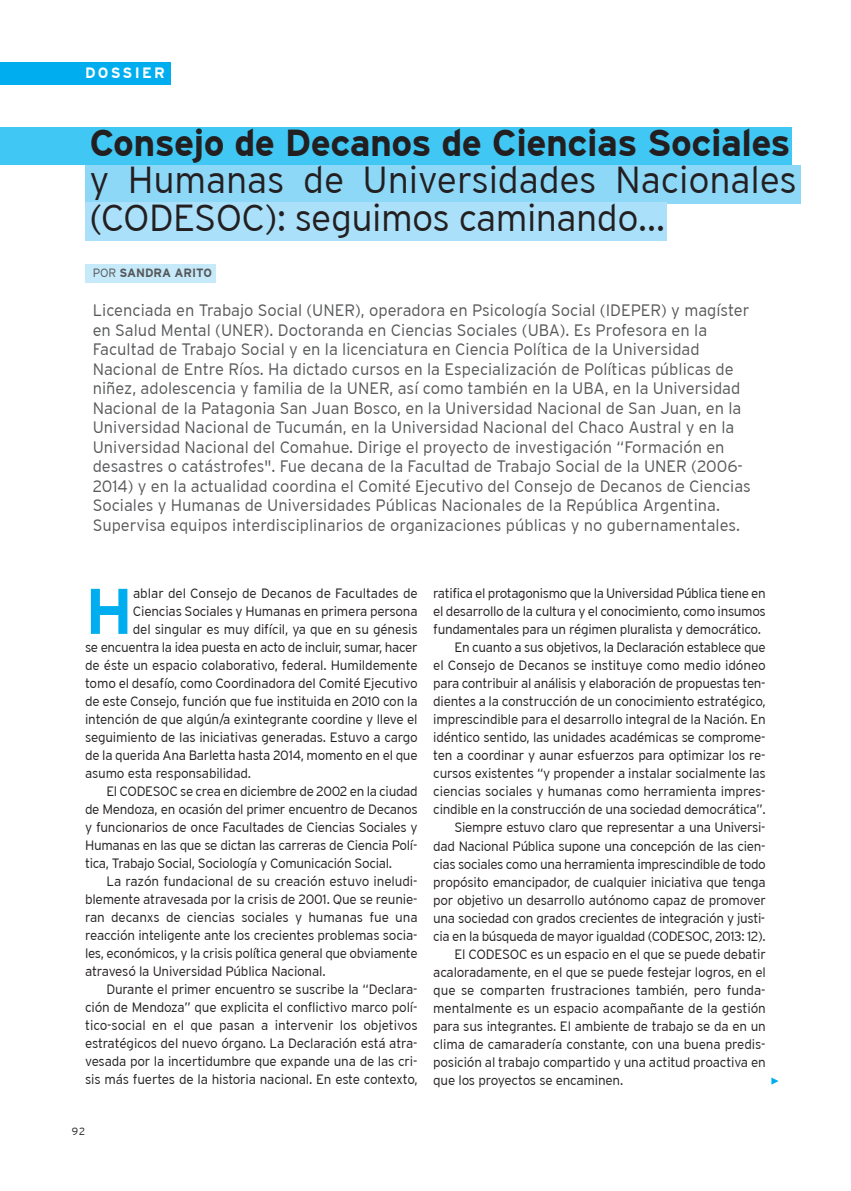
<style>
.page{position:relative;width:851px;height:1191px;background:#fff}
.page>*{position:absolute;margin:0;border:0;box-sizing:border-box;transform-origin:0 0}
.t1{font:700 64.35px "Interstate";color:#00aeef}
.t2{font:300 37.5px/37.5px "Interstate";letter-spacing:-.01em;color:#231f20}
.t3{font:700 37.5px "Interstate";letter-spacing:-.015em;color:#231f20}
.t4{font:300 16.5px/19.5px "Interstate";color:#57585a}
.t5{font:700 15px "Interstate";letter-spacing:.15em;color:#fff}
.t6{font:300 13.5px "Interstate";letter-spacing:-.02em;color:#231f20}
.t7{font:700 12px "Interstate";color:#57585a}
.t8{font:300 10.5px "Interstate";color:#231f20}
.s1{font-weight:300}
</style>
<div class="page">
<div style="left:0;top:128px;width:791px;height:37px;background:#40c7f4"></div>
<div style="left:85px;top:165px;width:715px;height:38px;background:#8dd7f7"></div>
<div style="left:85px;top:203px;width:581px;height:38px;background:#aae0f9"></div>
<div style="left:85px;top:264px;width:131px;height:18px;background:#c6eafa"></div>
<div style="left:0;top:63px;width:171px;height:22px;background:#00aeef"></div>
<svg style="left:771px;top:1077px;width:7px;height:7px"></svg>
<p class="t5" style="left:85px;top:66px;width:81px">DOSSIER</p>
<h2 class="t3" style="left:89px;top:126px;width:702px">Consejo de Decanos de Ciencias Sociales</h2>
<h2 class="t2" style="left:89px;top:163px;width:709px">y Humanas de Universidades Nacionales (CODESOC): seguimos caminando…</h2>
<p class="t7" style="left:93px;top:268px;width:121px"><span class="s1">POR</span> SANDRA ARITO</p>
<p class="t4" style="left:93px;top:302px;width:659px">Licenciada en Trabajo Social (UNER), operadora en Psicología Social (IDEPER) y magíster en Salud Mental (UNER). Doctoranda en Ciencias Sociales (UBA). Es Profesora en la Facultad de Trabajo Social y en la licenciatura en Ciencia Política de la Universidad Nacional de Entre Ríos. Ha dictado cursos en la Especialización de Políticas públicas de niñez, adolescencia y familia de la UNER, así como también en la UBA, en la Universidad Nacional de la Patagonia San Juan Bosco, en la Universidad Nacional de San Juan, en la Universidad Nacional de Tucumán, en la Universidad Nacional del Chaco Austral y en la Universidad Nacional del Comahue. Dirige el proyecto de investigación “Formación en desastres o catástrofes". Fue decana de la Facultad de Trabajo Social de la UNER (2006- 2014) y en la actualidad coordina el Comité Ejecutivo del Consejo de Decanos de Ciencias Sociales y Humanas de Universidades Públicas Nacionales de la República Argentina.<br>Supervisa equipos interdisciplinarios de organizaciones públicas y no gubernamentales.</p>
<h1 class="t1" style="left:85px;top:582px;width:50px">H</h1>
<p class="t6" style="left:133px;top:587px;width:286px">ablar del Consejo de Decanos de Facultades de</p>
<p class="t6" style="left:133px;top:605px;width:286px">Ciencias Sociales y Humanas en primera persona</p>
<p class="t6" style="left:133px;top:623px;width:286px">del singular es muy difícil, ya que en su génesis</p>
<p class="t6" style="left:85px;top:641px;width:334px">se encuentra la idea puesta en acto de incluir, sumar, hacer</p>
<p class="t6" style="left:85px;top:659px;width:334px">de éste un espacio colaborativo, federal. Humildemente</p>
<p class="t6" style="left:85px;top:677px;width:334px">tomo el desafío, como Coordinadora del Comité Ejecutivo</p>
<p class="t6" style="left:85px;top:695px;width:334px">de este Consejo, función que fue instituida en 2010 con la</p>
<p class="t6" style="left:85px;top:713px;width:334px">intención de que algún/a exintegrante coordine y lleve el</p>
<p class="t6" style="left:85px;top:731px;width:334px">seguimiento de las iniciativas generadas. Estuvo a cargo</p>
<p class="t6" style="left:85px;top:749px;width:334px">de la querida Ana Barletta hasta 2014, momento en el que</p>
<p class="t6" style="left:85px;top:767px;width:167px">asumo esta responsabilidad.</p>
<p class="t6" style="left:106px;top:785px;width:313px">El CODESOC se crea en diciembre de 2002 en la ciudad</p>
<p class="t6" style="left:85px;top:803px;width:334px">de Mendoza, en ocasión del primer encuentro de Decanos</p>
<p class="t6" style="left:85px;top:821px;width:334px">y funcionarios de once Facultades de Ciencias Sociales y</p>
<p class="t6" style="left:85px;top:839px;width:334px">Humanas en las que se dictan las carreras de Ciencia Polí-</p>
<p class="t6" style="left:85px;top:857px;width:308px">tica, Trabajo Social, Sociología y Comunicación Social.</p>
<p class="t6" style="left:106px;top:875px;width:312px">La razón fundacional de su creación estuvo ineludi-</p>
<p class="t6" style="left:85px;top:893px;width:334px">blemente atravesada por la crisis de 2001. Que se reunie-</p>
<p class="t6" style="left:85px;top:911px;width:334px">ran decanxs de ciencias sociales y humanas fue una</p>
<p class="t6" style="left:85px;top:929px;width:334px">reacción inteligente ante los crecientes problemas socia-</p>
<p class="t6" style="left:85px;top:947px;width:334px">les, económicos, y la crisis política general que obviamente</p>
<p class="t6" style="left:85px;top:965px;width:242px">atravesó la Universidad Pública Nacional.</p>
<p class="t6" style="left:106px;top:983px;width:312px">Durante el primer encuentro se suscribe la “Declara-</p>
<p class="t6" style="left:85px;top:1001px;width:334px">ción de Mendoza” que explicita el conflictivo marco polí-</p>
<p class="t6" style="left:85px;top:1019px;width:334px">tico-social en el que pasan a intervenir los objetivos</p>
<p class="t6" style="left:85px;top:1037px;width:334px">estratégicos del nuevo órgano. La Declaración está atra-</p>
<p class="t6" style="left:85px;top:1055px;width:334px">vesada por la incertidumbre que expande una de las cri-</p>
<p class="t6" style="left:85px;top:1073px;width:334px">sis más fuertes de la historia nacional. En este contexto,</p>
<p class="t8" style="left:72px;top:1126px;width:15px">92</p>
<p class="t6" style="left:433px;top:587px;width:334px">ratifica el protagonismo que la Universidad Pública tiene en</p>
<p class="t6" style="left:433px;top:605px;width:334px">el desarrollo de la cultura y el conocimiento, como insumos</p>
<p class="t6" style="left:433px;top:623px;width:329px">fundamentales para un régimen pluralista y democrático.</p>
<p class="t6" style="left:454px;top:641px;width:313px">En cuanto a sus objetivos, la Declaración establece que</p>
<p class="t6" style="left:433px;top:659px;width:334px">el Consejo de Decanos se instituye como medio idóneo</p>
<p class="t6" style="left:433px;top:677px;width:334px">para contribuir al análisis y elaboración de propuestas ten-</p>
<p class="t6" style="left:433px;top:695px;width:334px">dientes a la construcción de un conocimiento estratégico,</p>
<p class="t6" style="left:433px;top:713px;width:334px">imprescindible para el desarrollo integral de la Nación. En</p>
<p class="t6" style="left:433px;top:731px;width:334px">idéntico sentido, las unidades académicas se comprome-</p>
<p class="t6" style="left:433px;top:749px;width:334px">ten a coordinar y aunar esfuerzos para optimizar los re-</p>
<p class="t6" style="left:433px;top:767px;width:334px">cursos existentes “y propender a instalar socialmente las</p>
<p class="t6" style="left:433px;top:785px;width:333px">ciencias sociales y humanas como herramienta impres-</p>
<p class="t6" style="left:433px;top:803px;width:334px">cindible en la construcción de una sociedad democrática”.</p>
<p class="t6" style="left:454px;top:821px;width:312px">Siempre estuvo claro que representar a una Universi-</p>
<p class="t6" style="left:433px;top:839px;width:334px">dad Nacional Pública supone una concepción de las cien-</p>
<p class="t6" style="left:433px;top:857px;width:334px">cias sociales como una herramienta imprescindible de todo</p>
<p class="t6" style="left:433px;top:875px;width:334px">propósito emancipador, de cualquier iniciativa que tenga</p>
<p class="t6" style="left:433px;top:893px;width:334px">por objetivo un desarrollo autónomo capaz de promover</p>
<p class="t6" style="left:433px;top:911px;width:333px">una sociedad con grados crecientes de integración y justi-</p>
<p class="t6" style="left:433px;top:929px;width:334px">cia en la búsqueda de mayor igualdad (CODESOC, 2013: 12).</p>
<p class="t6" style="left:454px;top:947px;width:313px">El CODESOC es un espacio en el que se puede debatir</p>
<p class="t6" style="left:433px;top:965px;width:334px">acaloradamente, en el que se puede festejar logros, en el</p>
<p class="t6" style="left:433px;top:983px;width:334px">que se comparten frustraciones también, pero funda-</p>
<p class="t6" style="left:433px;top:1001px;width:334px">mentalmente es un espacio acompañante de la gestión</p>
<p class="t6" style="left:433px;top:1019px;width:334px">para sus integrantes. El ambiente de trabajo se da en un</p>
<p class="t6" style="left:433px;top:1037px;width:333px">clima de camaradería constante, con una buena predis-</p>
<p class="t6" style="left:433px;top:1055px;width:334px">posición al trabajo compartido y una actitud proactiva en</p>
<p class="t6" style="left:433px;top:1073px;width:191px">que los proyectos se encaminen.</p>
</div>
